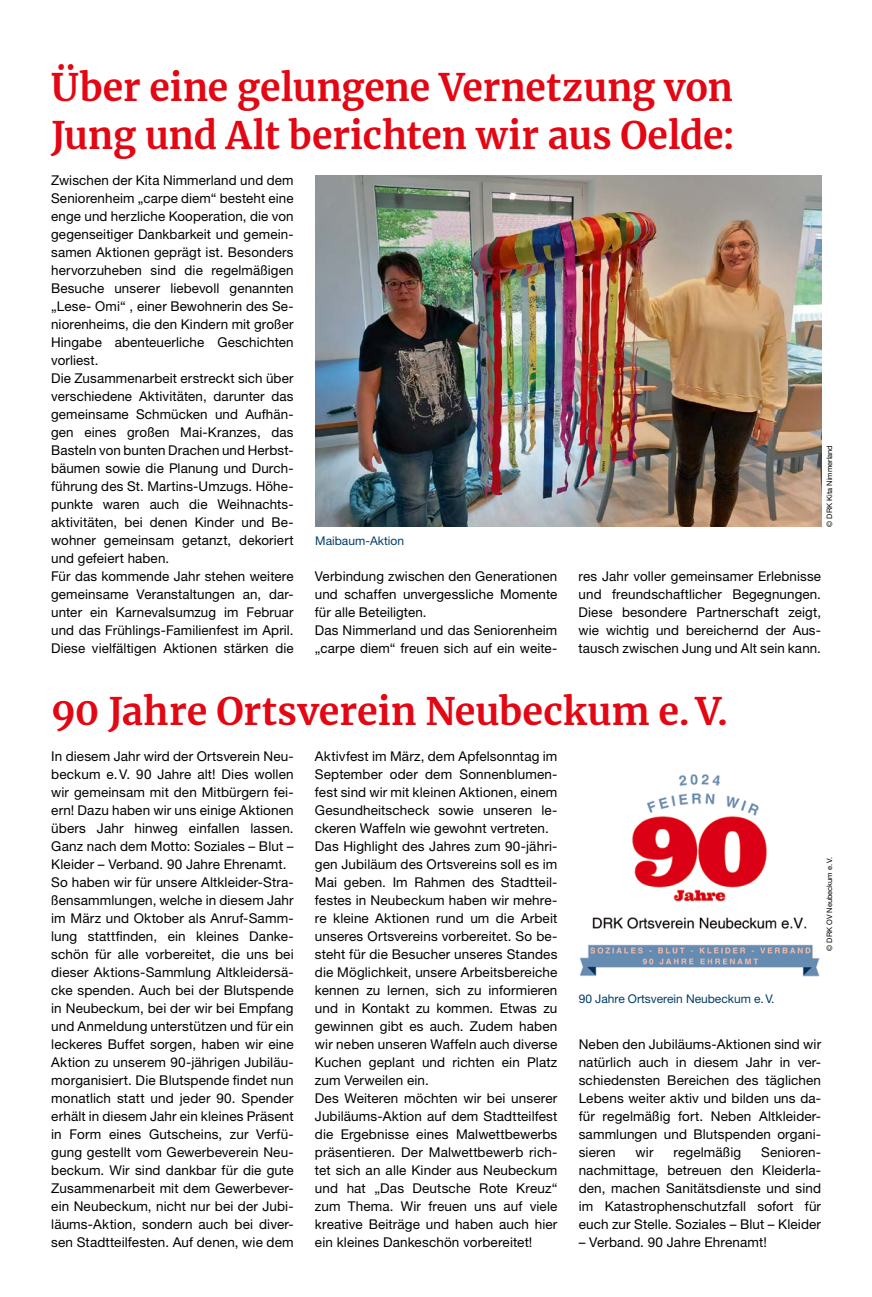
<style>
.page{position:relative;width:872px;height:1297px;background:#fff}
.page>*{position:absolute;margin:0;border:0;box-sizing:border-box;transform-origin:0 0}
.MGB_Headline{font:700 37.5px/48px "Merriweather";color:#e30613}
.MGB_Copy{font:13.5px/18px "Helvetica Neue LT Pro";letter-spacing:.01em;color:#000;text-align:justify}
.MGB_BU{font:12px "Helvetica Neue LT Pro";color:#003e66}
.MGB_Fotocredits{font:7.5px "Helvetica Neue LT Pro";color:#000}
</style>
<div class="page">
<img style="left:315px;top:175px;width:506px;height:352px">
<img style="left:579px;top:774px;width:241px;height:203px">
<p class="MGB_Headline" style="left:51px;top:62px;width:685px">Über eine gelungene Vernetzung von<br>Jung und Alt berichten wir aus Oelde:</p>
<p class="MGB_Copy" style="left:51px;top:170px;width:244px">Zwischen der Kita Nimmerland und dem Seniorenheim „carpe diem“ besteht eine enge und herzliche Kooperation, die von gegenseitiger Dankbarkeit und gemein&shy;samen Aktionen geprägt ist. Besonders hervorzuheben sind die regelmäßigen Besuche unserer liebevoll genannten „Lese- Omi“ , einer Bewohnerin des Se&shy;niorenheims, die den Kindern mit großer Hingabe abenteuerliche Geschichten vorliest.</p>
<p class="MGB_Copy" style="left:51px;top:368px;width:244px">Die Zusammenarbeit erstreckt sich über verschiedene Aktivitäten, darunter das gemeinsame Schmücken und Aufhän&shy;gen eines großen Mai-Kranzes, das Basteln von bunten Drachen und Herbst&shy;bäumen sowie die Planung und Durch&shy;führung des St. Martins-Umzugs. Höhe&shy;punkte waren auch die Weihnachts&shy;aktivitäten, bei denen Kinder und Be&shy;wohner gemeinsam getanzt, dekoriert und gefeiert haben.</p>
<p class="MGB_Copy" style="left:51px;top:566px;width:244px">Für das kommende Jahr stehen weitere gemeinsame Veranstaltungen an, dar&shy;unter ein Karnevalsumzug im Februar und das Frühlings-Familienfest im April.<br>Diese vielfältigen Aktionen stärken die</p>
<p class="MGB_Copy" style="left:315px;top:566px;width:244px">Verbindung zwischen den Generationen und schaffen unvergessliche Momente für alle Beteiligten.</p>
<p class="MGB_Fotocredits" style="left:825px;top:527px;width:83px;rotate:-90deg">© DRK Kita Nimmerland</p>
<p class="MGB_BU" style="left:315px;top:533px;width:90px">Maibaum-Aktion</p>
<p class="MGB_Copy" style="left:578px;top:566px;width:244px">res Jahr voller gemeinsamer Erlebnisse und freundschaftlicher Begegnungen.<br>Diese besondere Partnerschaft zeigt, wie wichtig und bereichernd der Aus&shy;tausch zwischen Jung und Alt sein kann.</p>
<p class="MGB_Headline" style="left:51px;top:686px;width:678px">90 Jahre Ortsverein Neubeckum e. V.</p>
<p class="MGB_Copy" style="left:51px;top:746px;width:244px">In diesem Jahr wird der Ortsverein Neu&shy;beckum e.V. 90 Jahre alt! Dies wollen wir gemeinsam mit den Mitbürgern fei&shy;ern! Dazu haben wir uns einige Aktionen übers Jahr hinweg einfallen lassen.<br>Ganz nach dem Motto: Soziales – Blut – Kleider – Verband. 90 Jahre Ehrenamt.</p>
<p class="MGB_Copy" style="left:51px;top:872px;width:244px">So haben wir für unsere Altkleider-Stra&shy;ßensammlungen, welche in diesem Jahr im März und Oktober als Anruf-Samm&shy;lung stattfinden, ein kleines Danke&shy;schön für alle vorbereitet, die uns bei dieser Aktions-Sammlung Altkleidersä&shy;cke spenden. Auch bei der Blutspende in Neubeckum, bei der wir bei Empfang und Anmeldung unterstützen und für ein leckeres Buffet sorgen, haben wir eine Aktion zu unserem 90-jährigen Jubiläu&shy;morganisiert. Die Blutspende findet nun monatlich statt und jeder 90. Spender erhält in diesem Jahr ein kleines Präsent in Form eines Gutscheins, zur Verfü&shy;gung gestellt vom Gewerbeverein Neu&shy;beckum. Wir sind dankbar für die gute Zusammenarbeit mit dem Gewerbever&shy;ein Neubeckum, nicht nur bei der Jubi&shy;läums-Aktion, sondern auch bei diver&shy;sen Stadtteilfesten. Auf denen, wie dem</p>
<p class="MGB_Copy" style="left:315px;top:620px;width:244px">Das Nimmerland und das Seniorenheim „carpe diem“ freuen sich auf ein weite-</p>
<p class="MGB_Copy" style="left:315px;top:746px;width:244px">Aktivfest im März, dem Apfelsonntag im September oder dem Sonnenblumen&shy;fest sind wir mit kleinen Aktionen, einem Gesundheitscheck sowie unseren le&shy;ckeren Waffeln wie gewohnt vertreten.</p>
<p class="MGB_Copy" style="left:315px;top:836px;width:244px">Das Highlight des Jahres zum 90-jähri&shy;gen Jubiläum des Ortsvereins soll es im Mai geben. Im Rahmen des Stadtteil&shy;festes in Neubeckum haben wir mehre&shy;re kleine Aktionen rund um die Arbeit unseres Ortsvereins vorbereitet. So be&shy;steht für die Besucher unseres Standes die Möglichkeit, unsere Arbeitsbereiche kennen zu lernen, sich zu informieren und in Kontakt zu kommen. Etwas zu gewinnen gibt es auch. Zudem haben wir neben unseren Waffeln auch diverse Kuchen geplant und richten ein Platz zum Verweilen ein.</p>
<p class="MGB_Copy" style="left:315px;top:1088px;width:244px">Des Weiteren möchten wir bei unserer Jubiläums-Aktion auf dem Stadtteilfest die Ergebnisse eines Malwettbewerbs präsentieren. Der Malwettbewerb rich&shy;tet sich an alle Kinder aus Neubeckum und hat „Das Deutsche Rote Kreuz“ zum Thema. Wir freuen uns auf viele kreative Beiträge und haben auch hier ein kleines Dankeschön vorbereitet!</p>
<p class="MGB_Fotocredits" style="left:825px;top:951px;width:95px;rotate:-90deg">© DRK OV Neubeckum e.V.</p>
<p class="MGB_BU" style="left:578px;top:991px;width:197px">90 Jahre Ortsverein Neubeckum e.V.</p>
<p class="MGB_Copy" style="left:578px;top:1034px;width:244px">Neben den Jubiläums-Aktionen sind wir natürlich auch in diesem Jahr in ver&shy;schiedensten Bereichen des täglichen Lebens weiter aktiv und bilden uns da&shy;für regelmäßig fort. Neben Altkleider&shy;sammlungen und Blutspenden organi&shy;sieren</p>
<p class="MGB_Copy" style="left:578px;top:1142px;width:244px;text-indent:182px">Senioren&shy;nachmittage, betreuen den Kleiderla&shy;den, machen Sanitätsdienste und sind im Katastrophenschutzfall sofort für euch zur Stelle. Soziales – Blut – Kleider</p>
<p class="MGB_Copy" style="left:578px;top:1232px;width:190px">– Verband. 90 Jahre Ehrenamt!</p>
<p class="MGB_Copy" style="left:635px;top:1142px;width:19px">wir</p>
<p class="MGB_Copy" style="left:673px;top:1142px;width:69px">regelmäßig</p>
</div>
